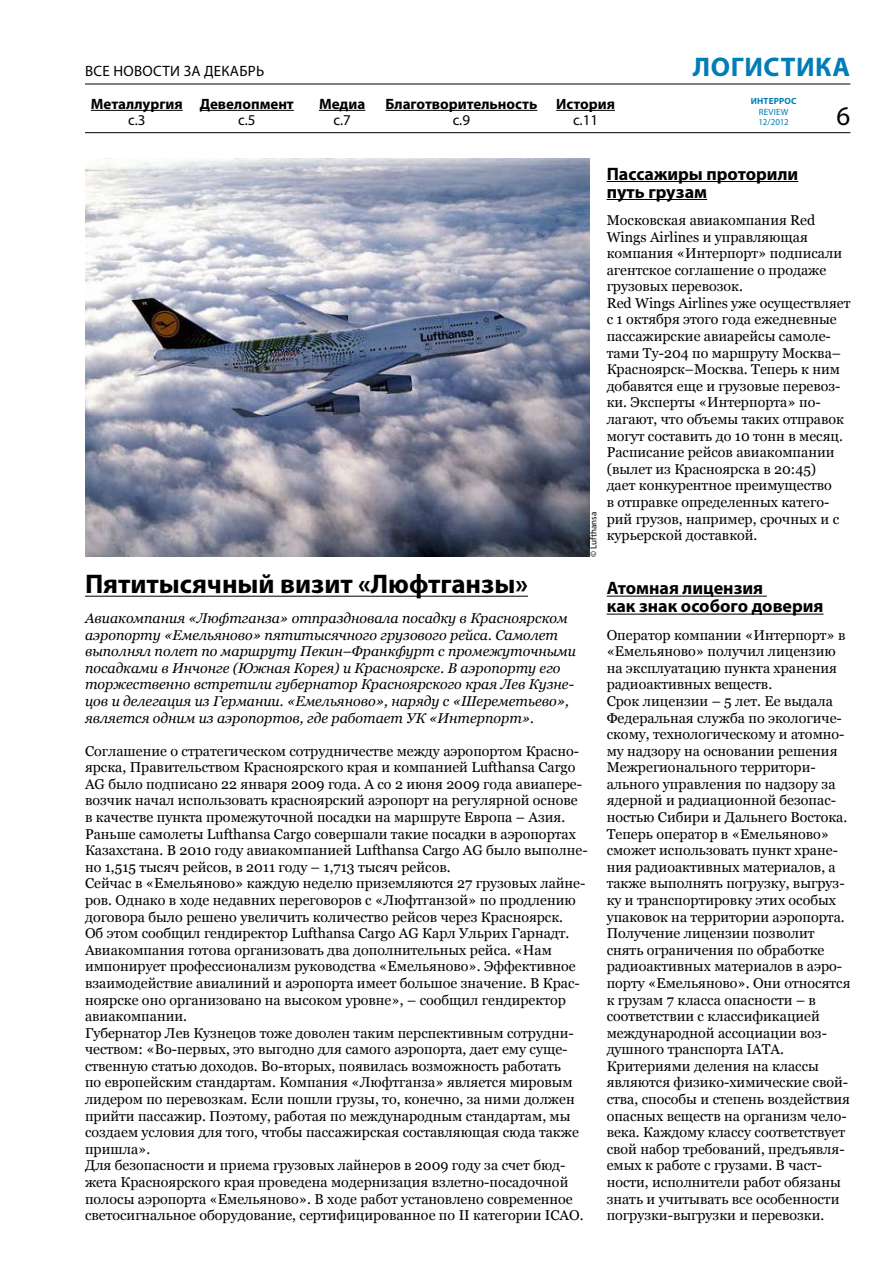
<style>
.page{position:relative;width:893px;height:1263px;background:#fff}
.page>*{position:absolute;margin:0;border:0;box-sizing:border-box;transform-origin:0 0}
.t1{font:700 27px "Myriad Pro";color:#000}
.t2{font:700 27px "Myriad Pro";letter-spacing:.02em;color:#007db7}
.t3{font:27px "Myriad Pro";color:#000}
.t4{font:700 18px/18px "Myriad Pro";color:#000}
.t5{font:700 15px "Myriad Pro";color:#000}
.t6{font:15px "Myriad Pro";letter-spacing:.02em;color:#000}
.t7{font:14.25px/16.6px "Georgia";color:#000}
.t8{font:italic 14.25px/16.6px "Georgia";color:#000}
.t9{font:9px/10.5px "Myriad Pro";letter-spacing:.02em;color:#007db7}
.t10{font:9px "Myriad Pro";color:#000}
.t11{font:700 9px "Myriad Pro";letter-spacing:.02em;color:#007db7}
</style>
<div class="page">
<hr style="left:85px;top:132px;width:765px;height:1px;background:#000">
<hr style="left:85px;top:596px;width:443px;height:1px;background:#000">
<hr style="left:85px;top:84px;width:765px;height:1px;background:#000">
<hr style="left:200px;top:110px;width:94px;height:1px;background:#000">
<hr style="left:385px;top:110px;width:152px;height:1px;background:#000">
<hr style="left:91px;top:110px;width:92px;height:1px;background:#000">
<hr style="left:556px;top:110px;width:59px;height:1px;background:#000">
<hr style="left:319px;top:110px;width:46px;height:1px;background:#000">
<hr style="left:607px;top:181px;width:191px;height:1px;background:#000">
<hr style="left:607px;top:199px;width:100px;height:1px;background:#000">
<hr style="left:607px;top:596px;width:160px;height:1px;background:#000">
<hr style="left:607px;top:614px;width:217px;height:1px;background:#000">
<img style="left:85px;top:159px;width:505px;height:398px">
<p class="t6" style="left:85px;top:61px;width:181px">Все новости за ДЕКАБРЬ</p>
<p class="t5" style="left:200px;top:94px;width:96px">Девелопмент</p>
<p class="t6" style="left:238px;top:111px;width:19px">c.5</p>
<p class="t5" style="left:319px;top:94px;width:48px">Медиа</p>
<p class="t5" style="left:91px;top:94px;width:93px">Металлургия</p>
<p class="t5" style="left:556px;top:94px;width:60px">История</p>
<p class="t6" style="left:573px;top:111px;width:27px">c.11</p>
<p class="t5" style="left:385px;top:94px;width:153px">Благотворительность</p>
<p class="t6" style="left:128px;top:111px;width:19px">c.3</p>
<p class="t6" style="left:334px;top:111px;width:19px">c.7</p>
<p class="t6" style="left:453px;top:111px;width:19px">c.9</p>
<h1 class="t2" style="left:693px;top:49px;width:159px">ЛОГИСТИКА</h1>
<p class="t11" style="left:751px;top:96px;width:47px">ИНТЕРРОС</p>
<p class="t9" style="left:759px;top:107px;width:32px">REVIEW<br>12/2012</p>
<h1 class="t3" style="left:837px;top:100px;width:15px">6</h1>
<p class="t10" style="left:588px;top:557px;width:47px;rotate:-90deg">© Lufthansa</p>
<h1 class="t1" style="left:85px;top:567px;width:444px">Пятитысячный визит «Люфтганзы»</h1>
<p class="t8" style="left:85px;top:610px;width:492px">Авиакомпания «Люфтганза» отпраздновала посадку в Красноярском аэропорту «Емельяново» пятитысячного грузового рейса. Самолет выполнял полет по маршруту Пекин–Франкфурт с промежуточными посадками в Инчонге (Южная Корея) и Красноярске. В аэропорту его торжественно встретили губернатор Красноярского края Лев Кузне&shy;цов и делегация из Германии. «Емельяново», наряду с «Шереметьево», является одним из аэропортов, где работает УК «Интерпорт».</p>
<p class="t7" style="left:85px;top:743px;width:504px">Соглашение о стратегическом сотрудничестве между аэропортом Красно&shy;ярска, Правительством Красноярского края и компанией Lufthansa Cargo AG было подписано 22 января 2009 года. А со 2 июня 2009 года авиапере&shy;возчик начал использовать красноярский аэропорт на регулярной основе в качестве пункта промежуточной посадки на маршруте Европа – Азия.<br>Раньше самолеты Lufthansa Cargo совершали такие посадки в аэропортах Казахстана. В 2010 году авиакомпанией Lufthansa Cargo AG было выполне&shy;но 1,515 тысяч рейсов, в 2011 году – 1,713 тысяч рейсов.<br>Сейчас в «Емельяново» каждую неделю приземляются 27 грузовых лайне&shy;ров. Однако в ходе недавних переговоров с «Люфтганзой» по продлению договора было решено увеличить количество рейсов через Красноярск.<br>Об этом сообщил гендиректор Lufthansa Cargo AG Карл Ульрих Гарнадт.<br>Авиакомпания готова организовать два дополнительных рейса. «Нам импонирует профессионализм руководства «Емельяново». Эффективное взаимодействие авиалиний и аэропорта имеет большое значение. В Крас&shy;ноярске оно организовано на высоком уровне», – сообщил гендиректор авиакомпании.<br>Губернатор Лев Кузнецов тоже доволен таким перспективным сотрудни&shy;чеством: «Во-первых, это выгодно для самого аэропорта, дает ему суще&shy;ственную статью доходов. Во-вторых, появилась возможность работать<br>по европейским стандартам. Компания «Люфтганза» является мировым лидером по перевозкам. Если пошли грузы, то, конечно, за ними должен прийти пассажир. Поэтому, работая по международным стандартам, мы создаем условия для того, чтобы пассажирская составляющая сюда также пришла».<br>Для безопасности и приема грузовых лайнеров в 2009 году за счет бюд&shy;жета Красноярского края проведена модернизация взлетно-посадочной полосы аэропорта «Емельяново». В ходе работ установлено современное светосигнальное оборудование, сертифицированное по II категории ICAO.</p>
<p class="t4" style="left:607px;top:164px;width:193px">Пассажиры проторили путь грузам</p>
<p class="t7" style="left:607px;top:212px;width:245px">Московская авиакомпания Red<br>Wings Airlines и управляющая компания «Интерпорт» подписали агентское соглашение о продаже грузовых перевозок.<br>Red Wings Airlines уже осуществляет с 1 октября этого года ежедневные пассажирские авиарейсы самоле&shy;тами Ту-204 по маршруту Москва–<br>Красноярск–Москва. Теперь к ним добавятся еще и грузовые перевоз&shy;ки. Эксперты «Интерпорта» по&shy;лагают, что объемы таких отправок могут составить до 10 тонн в месяц.<br>Расписание рейсов авиакомпании (вылет из Красноярска в 20:45)<br>дает конкурентное преимущество<br>в отправке определенных катего&shy;рий грузов, например, срочных и с курьерской доставкой.</p>
<p class="t4" style="left:607px;top:579px;width:218px">Атомная лицензия<br>как знак особого доверия</p>
<p class="t7" style="left:607px;top:627px;width:245px">Оператор компании «Интерпорт» в «Емельяново» получил лицензию на эксплуатацию пункта хранения радиоактивных веществ.<br>Срок лицензии – 5 лет. Ее выдала<br>Федеральная служба по экологиче&shy;скому, технологическому и атомно&shy;му надзору на основании решения<br>Межрегионального территори&shy;ального управления по надзору за ядерной и радиационной безопас&shy;ностью Сибири и Дальнего Востока.<br>Теперь оператор в «Емельяново» сможет использовать пункт хране&shy;ния paдиoaктивныx материалов, а также выполнять погрузку, выгруз&shy;ку и транспортировку этих особых упаковок на территории аэропорта.<br>Получение лицензии позволит снять ограничения по обработке радиоактивных материалов в аэро&shy;порту «Емельяново». Они относятся к грузам 7 класса опасности – в соответствии с классификацией международной ассоциации воз&shy;душного транспорта IATA.<br>Критериями деления на классы являются физико-химические свой&shy;ства, способы и степень воздействия опасных веществ на организм чело&shy;века. Каждому классу соответствует свой набор требований, предъявля&shy;емых к работе с грузами. В част&shy;ности, исполнители работ обязаны знать и учитывать все особенности погрузки-выгрузки и перевозки.</p>
</div>
